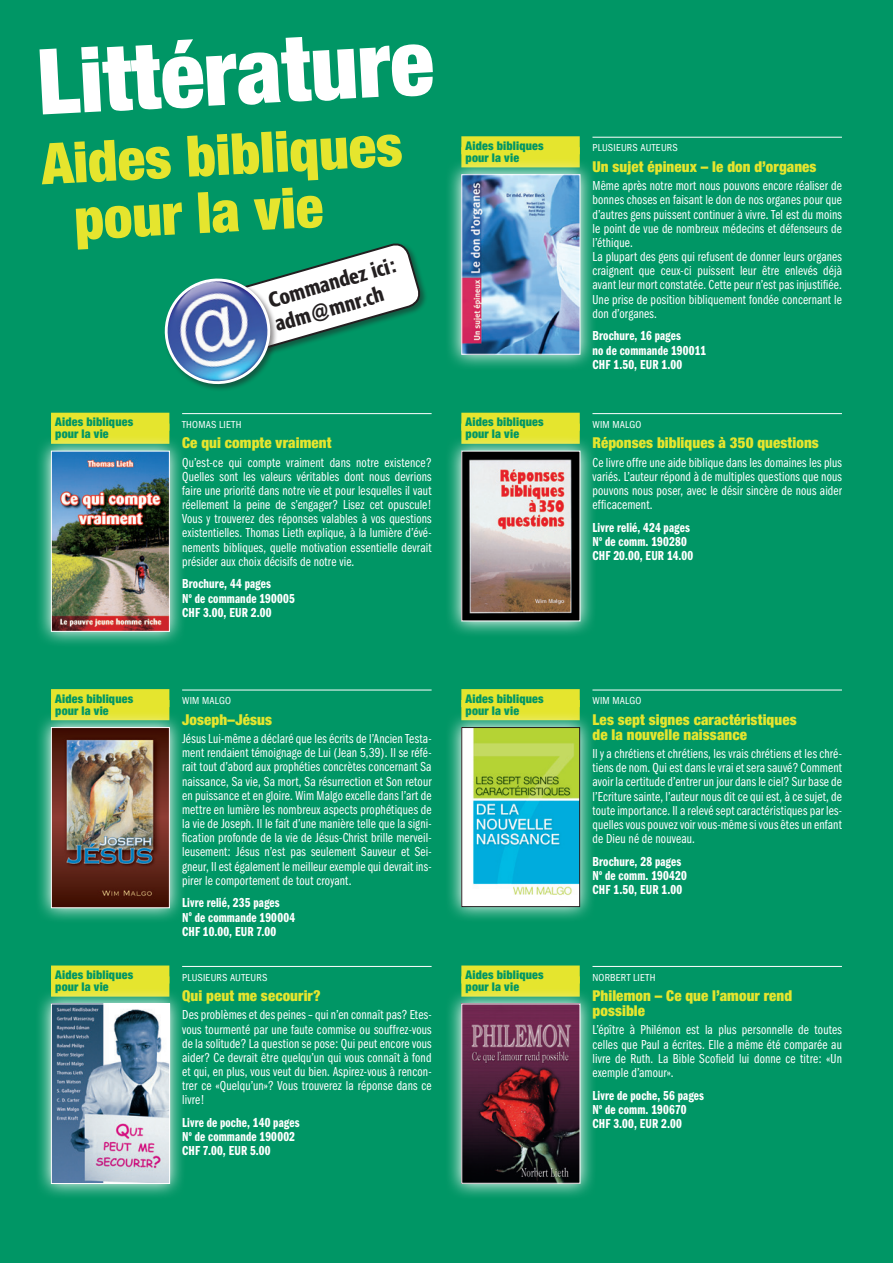
<style>
.page{position:relative;width:893px;height:1263px;background:#009665}
.page>*{position:absolute;margin:0;border:0;box-sizing:border-box;transform-origin:0 0}
.t1{font:900 condensed 91.2px "Helvetica Neue";color:#fff}
.t2{font:900 condensed 57px/57px "Helvetica Neue";color:#e5e52e}
.t3{font:500 condensed 21px/24.8px "Formata";color:#231f20}
.t4{font:900 condensed 15px/15px "Helvetica Neue";letter-spacing:.005em;color:#e5e52e}
.t5{font:13.5px/14.1px "Franklin Gothic Book Cmpr";letter-spacing:.01em;color:#fff;text-align:justify}
.t6{font:13.5px/14.1px "Franklin Gothic Demi Cmpr";letter-spacing:.01em;color:#fff}
.t7{font:900 condensed 12px/12px "Helvetica Neue";letter-spacing:.015em;color:#009665}
.t8{font:condensed 10.5px "Franklin Gothic";letter-spacing:.02em;color:#fff}
</style>
<div class="page">
<div style="left:461px;top:136px;width:119px;height:18px;background:#e5e52e"></div>
<div style="left:461px;top:147px;width:119px;height:20px;background:#e5e52e"></div>
<svg style="left:448px;top:159px;width:145px;height:208px"></svg>
<img style="left:463px;top:176px;width:115px;height:177px">
<div style="left:461px;top:174px;width:119px;height:181px;border:1px solid #fff"></div>
<hr style="left:592px;top:137px;width:250px;height:1px;background:#fff">
<div style="left:51px;top:413px;width:118px;height:18px;background:#e5e52e"></div>
<div style="left:51px;top:424px;width:118px;height:20px;background:#e5e52e"></div>
<svg style="left:38px;top:435px;width:144px;height:209px"></svg>
<img style="left:53px;top:453px;width:115px;height:177px">
<div style="left:51px;top:451px;width:119px;height:181px;border:1px solid #fff"></div>
<hr style="left:182px;top:413px;width:250px;height:1px;background:#fff">
<div style="left:461px;top:413px;width:119px;height:18px;background:#e5e52e"></div>
<div style="left:461px;top:424px;width:119px;height:20px;background:#e5e52e"></div>
<svg style="left:448px;top:435px;width:145px;height:199px"></svg>
<img style="left:463px;top:453px;width:115px;height:166px">
<hr style="left:592px;top:413px;width:250px;height:1px;background:#fff">
<div style="left:51px;top:689px;width:118px;height:18px;background:#e5e52e"></div>
<div style="left:51px;top:700px;width:118px;height:20px;background:#e5e52e"></div>
<svg style="left:38px;top:711px;width:144px;height:209px"></svg>
<img style="left:53px;top:729px;width:115px;height:177px">
<div style="left:51px;top:727px;width:119px;height:181px;border:1px solid #fff"></div>
<hr style="left:182px;top:690px;width:250px;height:1px;background:#fff">
<div style="left:461px;top:689px;width:119px;height:18px;background:#e5e52e"></div>
<div style="left:461px;top:700px;width:119px;height:20px;background:#e5e52e"></div>
<svg style="left:448px;top:711px;width:144px;height:208px"></svg>
<img style="left:463px;top:729px;width:115px;height:176px">
<div style="left:461px;top:727px;width:119px;height:180px;border:1px solid #231f20"></div>
<hr style="left:592px;top:690px;width:250px;height:1px;background:#fff">
<div style="left:51px;top:965px;width:118px;height:18px;background:#e5e52e"></div>
<div style="left:51px;top:976px;width:118px;height:21px;background:#e5e52e"></div>
<svg style="left:38px;top:988px;width:144px;height:208px"></svg>
<img style="left:53px;top:1005px;width:115px;height:177px">
<div style="left:51px;top:1003px;width:119px;height:181px;border:1px solid #fff"></div>
<hr style="left:182px;top:966px;width:250px;height:1px;background:#fff">
<div style="left:461px;top:965px;width:119px;height:18px;background:#e5e52e"></div>
<div style="left:461px;top:976px;width:119px;height:21px;background:#e5e52e"></div>
<svg style="left:448px;top:988px;width:145px;height:209px"></svg>
<img style="left:463px;top:1005px;width:115px;height:177px">
<div style="left:461px;top:1003px;width:119px;height:181px;border:1px solid #fff"></div>
<hr style="left:592px;top:966px;width:250px;height:1px;background:#fff">
<div style="left:203px;top:242px;width:225px;height:124px;background:#231f20;opacity:.5"></div>
<div style="left:163px;top:277px;width:115px;height:115px;background:#231f20;opacity:.5"></div>
<svg style="left:163px;top:242px;width:259px;height:146px"></svg>
<h1 class="t1" style="left:34px;top:26px;width:398px;rotate:-3deg">Littérature</h1>
<h2 class="t2" style="left:70px;top:133px;width:333px;text-indent:-30px;rotate:-3deg">Aides bibliques pour la vie</h2>
<p class="t7" style="left:466px;top:139px;width:80px">Aides bibliques pour la vie</p>
<p class="t8" style="left:592px;top:142px;width:87px">PLUSIEURS AUTEURS</p>
<p class="t4" style="left:592px;top:159px;width:226px">Un sujet épineux – le don d’organes</p>
<p class="t5" style="left:592px;top:179px;width:251px;text-align:left">Même après notre mort nous pouvons encore réaliser de bonnes choses en faisant le don de nos organes pour que d’autres gens puissent continuer à vivre. Tel est du moins le point de vue de nombreux médecins et défenseurs de l’éthique.<br>La plupart des gens qui refusent de donner leurs organes craignent que ceux-ci puissent leur être enlevés déjà avant leur mort constatée. Cette peur n’est pas injustifiée.<br>Une prise de position bibliquement fondée concernant le don d’organes.</p>
<p class="t6" style="left:592px;top:329px;width:115px">Brochure, 16 pages<br>no de commande 190011<br>CHF 1.50, EUR 1.00</p>
<h3 class="t3" style="left:265px;top:289px;width:133px;rotate:-16deg">Commandez ici: adm@mnr.ch</h3>
<p class="t7" style="left:55px;top:416px;width:80px">Aides bibliques pour la vie</p>
<p class="t8" style="left:182px;top:418px;width:61px">THOMAS LIETH</p>
<p class="t4" style="left:182px;top:435px;width:151px">Ce qui compte vraiment</p>
<p class="t5" style="left:182px;top:455px;width:251px">Qu’est-ce qui compte vraiment dans notre existence?<br>Quelles sont les valeurs véritables dont nous devrions faire une priorité dans notre vie et pour lesquelles il vaut réellement la peine de s’engager? Lisez cet opuscule!<br>Vous y trouverez des réponses valables à vos questions existentielles. Thomas Lieth explique, à la lumière d’évé&shy;nements bibliques, quelle motivation essentielle devrait présider aux choix décisifs de notre vie.</p>
<p class="t6" style="left:182px;top:577px;width:114px">Brochure, 44 pages<br>N<sup>o</sup> de commande 190005<br>CHF 3.00, EUR 2.00</p>
<p class="t7" style="left:55px;top:692px;width:80px">Aides bibliques pour la vie</p>
<p class="t8" style="left:182px;top:695px;width:50px">WIM MALGO</p>
<p class="t4" style="left:182px;top:711px;width:91px">Joseph–Jésus</p>
<p class="t5" style="left:182px;top:732px;width:251px">Jésus Lui-même a déclaré que les écrits de l’Ancien Testa&shy;ment rendaient témoignage de Lui (Jean 5,39). Il se réfé&shy;rait tout d’abord aux prophéties concrètes concernant Sa naissance, Sa vie, Sa mort, Sa résurrection et Son retour en puissance et en gloire. Wim Malgo excelle dans l’art de mettre en lumière les nombreux aspects prophétiques de la vie de Joseph. Il le fait d’une manière telle que la signi&shy;fication profonde de la vie de Jésus-Christ brille merveil&shy;leusement: Jésus n’est pas seulement Sauveur et Sei&shy;gneur, Il est également le meilleur exemple qui devrait ins&shy;pirer le comportement de tout croyant.</p>
<p class="t6" style="left:182px;top:896px;width:115px">Livre relié, 235 pages<br>N<sup>o</sup> de commande 190004<br>CHF 10.00, EUR 7.00</p>
<p class="t7" style="left:55px;top:968px;width:80px">Aides bibliques pour la vie</p>
<p class="t8" style="left:182px;top:971px;width:87px">PLUSIEURS AUTEURS</p>
<p class="t4" style="left:182px;top:988px;width:140px">Qui peut me secourir?</p>
<p class="t5" style="left:182px;top:1008px;width:251px">Des problèmes et des peines – qui n’en connaît pas? Etes&shy;vous tourmenté par une faute commise ou souffrez-vous de la solitude? La question se pose: Qui peut encore vous aider? Ce devrait être quelqu’un qui vous connaît à fond et qui, en plus, vous veut du bien. Aspirez-vous à rencon&shy;trer ce «Quelqu’un»? Vous trouverez la réponse dans ce livre!</p>
<p class="t6" style="left:182px;top:1116px;width:119px">Livre de poche, 140 pages<br>N<sup>o</sup> de commande 190002<br>CHF 7.00, EUR 5.00</p>
<p class="t7" style="left:466px;top:416px;width:80px">Aides bibliques pour la vie</p>
<p class="t8" style="left:592px;top:418px;width:50px">WIM MALGO</p>
<p class="t4" style="left:592px;top:435px;width:228px">Réponses bibliques à 350 questions</p>
<p class="t5" style="left:592px;top:455px;width:251px">Ce livre offre une aide biblique dans les domaines les plus variés. L’auteur répond à de multiples questions que nous pouvons nous poser, avec le désir sincère de nous aider efficacement.</p>
<p class="t6" style="left:592px;top:520px;width:102px">Livre relié, 424 pages<br>N<sup>o</sup> de comm. 190280<br>CHF 20.00, EUR 14.00</p>
<p class="t7" style="left:466px;top:692px;width:80px">Aides bibliques pour la vie</p>
<p class="t8" style="left:592px;top:695px;width:50px">WIM MALGO</p>
<p class="t4" style="left:592px;top:711px;width:206px">Les sept signes caractéristiques de la nouvelle naissance</p>
<p class="t5" style="left:592px;top:747px;width:251px">Il y a chrétiens et chrétiens, les vrais chrétiens et les chré&shy;tiens de nom. Qui est dans le vrai et sera sauvé? Comment avoir la certitude d’entrer un jour dans le ciel? Sur base de l’Ecriture sainte, l’auteur nous dit ce qui est, à ce sujet, de toute importance. Il a relevé sept caractéristiques par les&shy;quelles vous pouvez voir vous-même si vous êtes un enfant de Dieu né de nouveau.</p>
<p class="t6" style="left:592px;top:854px;width:96px">Brochure, 28 pages<br>N<sup>o</sup> de comm. 190420<br>CHF 1.50, EUR 1.00</p>
<p class="t7" style="left:466px;top:968px;width:80px">Aides bibliques pour la vie</p>
<p class="t8" style="left:592px;top:971px;width:64px">NORBERT LIETH</p>
<p class="t4" style="left:592px;top:988px;width:201px">Philemon – Ce que l’amour rend possible</p>
<p class="t5" style="left:592px;top:1023px;width:251px">L’épître à Philémon est la plus personnelle de toutes celles que Paul a écrites. Elle a même été comparée au livre de Ruth. La Bible Scofield lui donne ce titre: «Un exemple d’amour».</p>
<p class="t6" style="left:592px;top:1088px;width:113px">Livre de poche, 56 pages<br>N<sup>o</sup> de comm. 190670<br>CHF 3.00, EUR 2.00</p>
</div>
